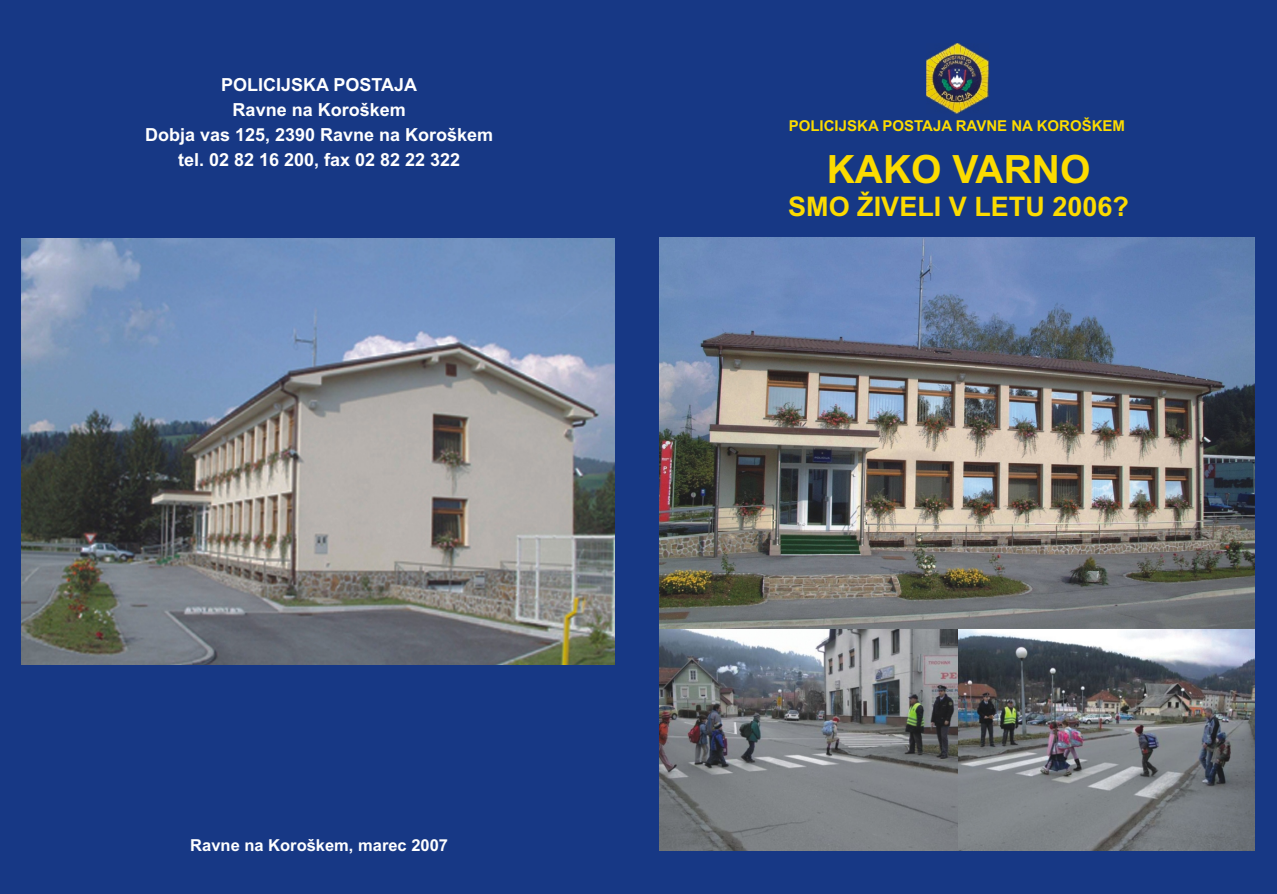
<style>
.page{position:relative;width:1277px;height:894px;background:#fff}
.page>*{position:absolute;margin:0;border:0;box-sizing:border-box;transform-origin:0 0}
.t1{font:700 39px "Arial";color:#fcdb00}
.t2{font:700 27px "Arial";color:#fcdb00}
.t3{font:700 18px/25.2px "Arial";color:#fff;text-align:center}
.t4{font:700 16.5px "Arial";color:#fff}
.t5{font:700 15px "Arial";color:#fcdb00}
</style>
<div class="page">
<div style="left:0;top:0;width:1276px;height:894px;background:#173885"></div>
<img style="left:927px;top:43px;width:61px;height:70px">
<img style="left:22px;top:239px;width:593px;height:425px">
<img style="left:660px;top:238px;width:594px;height:612px">
<p class="t3" style="left:145px;top:73px;width:350px">POLICIJSKA POSTAJA<br>Ravne na Koroškem<br>Dobja vas 125, 2390 Ravne na Koroškem tel. 02 82 16 200, fax 02 82 22 322</p>
<p class="t4" style="left:190px;top:839px;width:259px">Ravne na Koroškem, marec 2007</p>
<p class="t5" style="left:788px;top:120px;width:338px">POLICIJSKA POSTAJA RAVNE NA KOROŠKEM</p>
<h1 class="t1" style="left:826px;top:155px;width:265px">KAKO VARNO</h1>
<h2 class="t2" style="left:788px;top:196px;width:342px">SMO ŽIVELI V LETU 2006?</h2>
</div>
